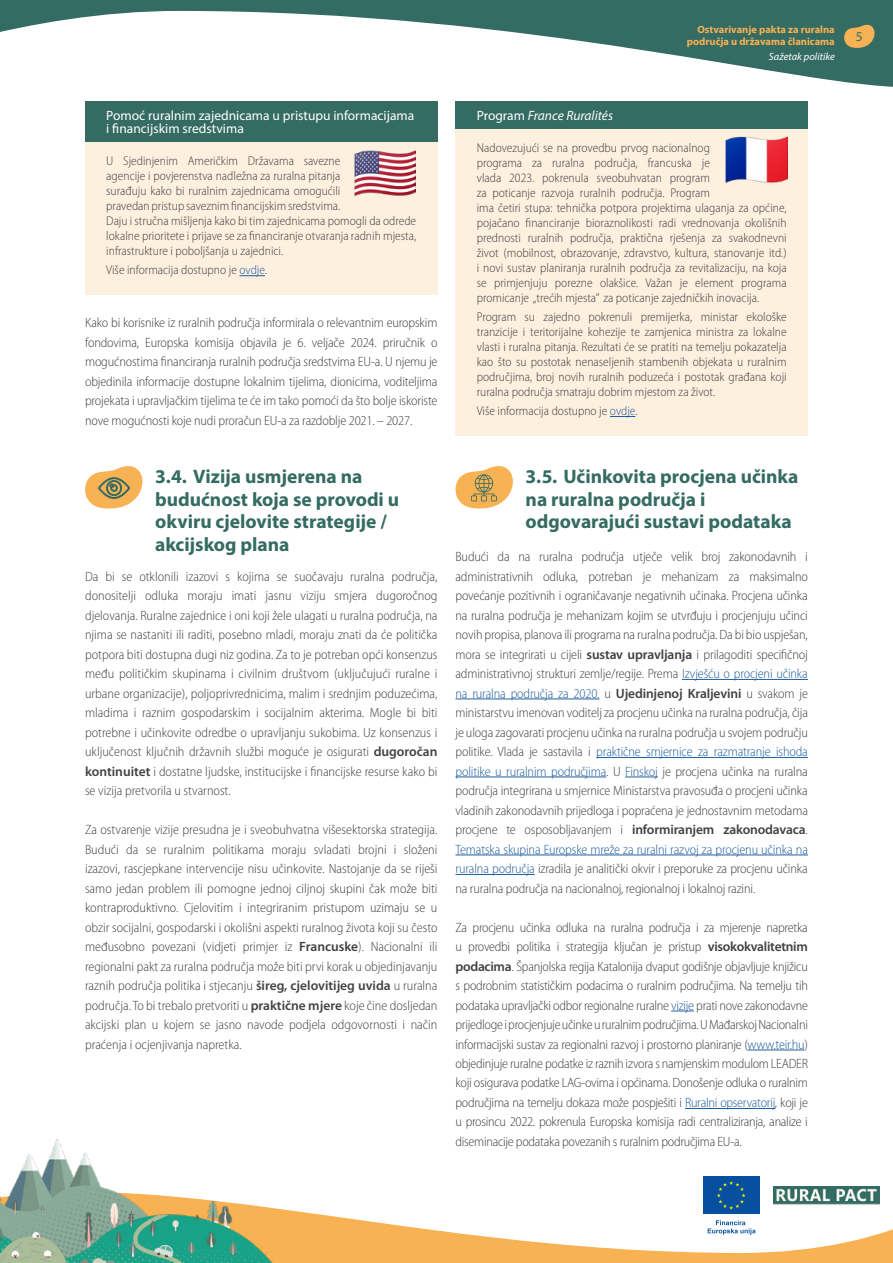
<style>
.page{position:relative;width:893px;height:1263px;background:#fff}
.page>*{position:absolute;margin:0;border:0;box-sizing:border-box;transform-origin:0 0}
.Title_02{font:700 19.5px/22.5px "Myriad Pro";color:#346b62}
.Body_text{font:300 semi-condensed 13.5px/19.5px "Myriad Pro";letter-spacing:-.01em;color:#414042;text-align:justify}
.Title_Box{font:13.5px/13.5px "Myriad Pro";color:#fff}
.Title_Box-2{font:italic 13.5px "Myriad Pro";color:#fff}
.t1{font:13.5px "Myriad Pro";color:#346b62}
.Text_Box{font:300 semi-condensed 12.75px/15px "Myriad Pro";color:#414042}
.Text_Box_last{font:300 semi-condensed 12.75px "Myriad Pro";color:#414042}
.t2{font:700 10.5px/12px "Myriad Pro";color:#f8b153;text-align:right}
.t3{font:italic 10.5px "Myriad Pro";color:#fff}
.s1{color:#215e9e}
.s2{font-weight:600;font-stretch:normal}
.s3{font-style:normal}
</style>
<div class="page">
<svg style="left:0;top:0;width:893px;height:87px"></svg>
<svg style="left:842px;top:17px;width:38px;height:34px"></svg>
<svg style="left:357px;top:1186px;width:536px;height:77px"></svg>
<img style="left:0;top:1138px;width:357px;height:125px">
<div style="left:702px;top:1175px;width:59px;height:40px;background:#fff"></div>
<div style="left:703px;top:1176px;width:57px;height:38px;background:#06509f"></div>
<svg style="left:717px;top:1181px;width:28px;height:28px"></svg>
<svg style="left:708px;top:1220px;width:47px;height:15px"></svg>
<img style="left:774px;top:1187px;width:105px;height:18px">
<div style="left:85px;top:101px;width:352px;height:42px;background:#346b62"></div>
<div style="left:85px;top:143px;width:352px;height:124px;background:#fef0df"></div>
<div style="left:85px;top:252px;width:352px;height:43px;background:#fef0df"></div>
<svg style="left:240px;top:275px;width:25px;height:1px"></svg>
<svg style="left:85px;top:466px;width:57px;height:43px"></svg>
<div style="left:455px;top:101px;width:353px;height:28px;background:#346b62"></div>
<div style="left:455px;top:129px;width:353px;height:184px;background:#fef0df"></div>
<div style="left:455px;top:299px;width:353px;height:109px;background:#fef0df"></div>
<div style="left:455px;top:393px;width:353px;height:42px;background:#fef0df"></div>
<svg style="left:610px;top:416px;width:25px;height:1px"></svg>
<hr style="left:682px;top:679px;width:126px;height:1px;background:#215e9e">
<hr style="left:455px;top:699px;width:144px;height:1px;background:#215e9e">
<hr style="left:596px;top:757px;width:212px;height:1px;background:#215e9e">
<hr style="left:455px;top:777px;width:151px;height:1px;background:#215e9e">
<hr style="left:625px;top:777px;width:33px;height:1px;background:#215e9e">
<hr style="left:455px;top:855px;width:353px;height:1px;background:#215e9e">
<hr style="left:455px;top:874px;width:80px;height:1px;background:#215e9e">
<svg style="left:671px;top:1011px;width:23px;height:1px"></svg>
<hr style="left:748px;top:1050px;width:56px;height:1px;background:#215e9e">
<hr style="left:685px;top:1108px;width:90px;height:1px;background:#215e9e">
<svg style="left:455px;top:466px;width:58px;height:43px"></svg>
<img style="left:354px;top:142px;width:61px;height:55px">
<img style="left:726px;top:136px;width:61px;height:47px">
<p class="t2" style="left:687px;top:23px;width:149px">Ostvarivanje pakta za ruralna područja u državama članicama</p>
<p class="t3" style="left:769px;top:50px;width:67px">Sažetak politike</p>
<p class="Title_Box" style="left:106px;top:108px;width:309px">Pomoć ruralnim zajednicama u pristupu informacijama i financijskim sredstvima</p>
<p class="Text_Box" style="left:106px;top:154px;width:311px">U Sjedinjenim Američkim Državama savezne<br>agencije i povjerenstva nadležna za ruralna pitanja<br>surađuju kako bi ruralnim zajednicama omogućili<br>pravedan pristup saveznim financijskim sredstvima.<br>Daju i stručna mišljenja kako bi tim zajednicama pomogli da odrede lokalne prioritete i prijave se za financiranje otvaranja radnih mjesta, infrastrukture i poboljšanja u zajednici.</p>
<p class="Text_Box_last" style="left:106px;top:263px;width:162px">Više informacija dostupno je <span class="s1">ovdje</span>.</p>
<p class="Body_text" style="left:85px;top:313px;width:354px">Kako bi korisnike iz ruralnih područja informirala o relevantnim europskim fondovima, Europska komisija objavila je 6. veljače 2024. priručnik o mogućnostima financiranja ruralnih područja sredstvima EU-a. U njemu je objedinila informacije dostupne lokalnim tijelima, dionicima, voditeljima projekata i upravljačkim tijelima te će im tako pomoći da što bolje iskoriste nove mogućnosti koje nudi proračun EU-a za razdoblje 2021. – 2027.</p>
<h2 class="Title_02" style="left:155px;top:465px;width:246px">3.4. Vizija usmjerena na budućnost koja se provodi u okviru cjelovite strategije / akcijskog plana</h2>
<p class="Body_text" style="left:85px;top:567px;width:354px">Da bi se otklonili izazovi s kojima se suočavaju ruralna područja, donositelji odluka moraju imati jasnu viziju smjera dugoročnog djelovanja. Ruralne zajednice i oni koji žele ulagati u ruralna područja, na njima se nastaniti ili raditi, posebno mladi, moraju znati da će politička potpora biti dostupna dugi niz godina. Za to je potreban opći konsenzus među političkim skupinama i civilnim društvom (uključujući ruralne i urbane organizacije), poljoprivrednicima, malim i srednjim poduzećima, mladima i raznim gospodarskim i socijalnim akterima. Mogle bi biti potrebne i učinkovite odredbe o upravljanju sukobima. Uz konsenzus i uključenost ključnih državnih službi moguće je osigurati <span class="s2">dugoročan kontinuitet</span> i dostatne ljudske, institucijske i financijske resurse kako bi se vizija pretvorila u stvarnost.</p>
<p class="Body_text" style="left:85px;top:820px;width:354px">Za ostvarenje vizije presudna je i sveobuhvatna višesektorska strategija.<br>Budući da se ruralnim politikama moraju svladati brojni i složeni izazovi, rascjepkane intervencije nisu učinkovite. Nastojanje da se riješi samo jedan problem ili pomogne jednoj ciljnoj skupini čak može biti kontraproduktivno. Cjelovitim i integriranim pristupom uzimaju se u obzir socijalni, gospodarski i okolišni aspekti ruralnog života koji su često međusobno povezani (vidjeti primjer iz <span class="s2">Francuske</span>). Nacionalni ili regionalni pakt za ruralna područja može biti prvi korak u objedinjavanju raznih područja politika i stjecanju <span class="s2">šireg, cjelovitijeg uvida</span> u ruralna područja. To bi trebalo pretvoriti u <span class="s2">praktične mjere</span> koje čine dosljedan akcijski plan u kojem se jasno navode podjela odgovornosti i način praćenja i ocjenjivanja napretka.</p>
<p class="Title_Box-2" style="left:477px;top:107px;width:138px"><span class="s3">Program</span> France Ruralités</p>
<p class="Text_Box" style="left:477px;top:140px;width:311px">Nadovezujući se na provedbu prvog nacionalnog<br>programa za ruralna područja, francuska je<br>vlada 2023. pokrenula sveobuhvatan program<br>za poticanje razvoja ruralnih područja. Program<br>ima četiri stupa: tehnička potpora projektima ulaganja za općine, pojačano financiranje bioraznolikosti radi vrednovanja okolišnih prednosti ruralnih područja, praktična rješenja za svakodnevni život (mobilnost, obrazovanje, zdravstvo, kultura, stanovanje itd.) i novi sustav planiranja ruralnih područja za revitalizaciju, na koja se primjenjuju porezne olakšice. Važan je element programa promicanje „trećih mjesta” za poticanje zajedničkih inovacija.</p>
<p class="Text_Box" style="left:477px;top:309px;width:311px;text-align:justify">Program su zajedno pokrenuli premijerka, ministar ekološke tranzicije i teritorijalne kohezije te zamjenica ministra za lokalne vlasti i ruralna pitanja. Rezultati će se pratiti na temelju pokazatelja kao što su postotak nenaseljenih stambenih objekata u ruralnim područjima, broj novih ruralnih poduzeća i postotak građana koji ruralna područja smatraju dobrim mjestom za život.</p>
<p class="Text_Box_last" style="left:477px;top:404px;width:162px">Više informacija dostupno je <span class="s1">ovdje</span>.</p>
<h2 class="Title_02" style="left:526px;top:465px;width:274px">3.5. Učinkovita procjena učinka na ruralna područja i odgovarajući sustavi podataka</h2>
<p class="Body_text" style="left:455px;top:547px;width:354px">Budući da na ruralna područja utječe velik broj zakonodavnih i administrativnih odluka, potreban je mehanizam za maksimalno povećanje pozitivnih i ograničavanje negativnih učinaka. Procjena učinka na ruralna područja je mehanizam kojim se utvrđuju i procjenjuju učinci novih propisa, planova ili programa na ruralna područja. Da bi bio uspješan, mora se integrirati u cijeli <span class="s2">sustav upravljanja</span> i prilagoditi specifičnoj administrativnoj strukturi zemlje/regije. Prema <span class="s1">Izvješću o procjeni učinka na ruralna područja za 2020.</span> u <span class="s2">Ujedinjenoj Kraljevini</span> u svakom je ministarstvu imenovan voditelj za procjenu učinka na ruralna područja, čija je uloga zagovarati procjenu učinka na ruralna područja u svojem području politike. Vlada je sastavila i <span class="s1">praktične smjernice za razmatranje ishoda politike u ruralnim područjima</span>. U <span class="s1">Finskoj</span> je procjena učinka na ruralna područja integrirana u smjernice Ministarstva pravosuđa o procjeni učinka vladinih zakonodavnih prijedloga i popraćena je jednostavnim metodama procjene te osposobljavanjem i <span class="s2">informiranjem zakonodavaca</span>.<br><span class="s1">Tematska skupina Europske mreže za ruralni razvoj za procjenu učinka na ruralna područja</span> izradila je analitički okvir i preporuke za procjenu učinka na ruralna područja na nacionalnoj, regionalnoj i lokalnoj razini.</p>
<p class="Body_text" style="left:455px;top:917px;width:354px">Za procjenu učinka odluka na ruralna područja i za mjerenje napretka u provedbi politika i strategija ključan je pristup <span class="s2">visokokvalitetnim podacima</span>. Španjolska regija Katalonija dvaput godišnje objavljuje knjižicu s podrobnim statističkim podacima o ruralnim područjima. Na temelju tih podataka upravljački odbor regionalne ruralne <span class="s1">vizije</span> prati nove zakonodavne prijedloge i procjenjuje učinke u ruralnim područjima. U Mađarskoj Nacionalni informacijski sustav za regionalni razvoj i prostorno planiranje (<span class="s1">www.teir.hu</span>) objedinjuje ruralne podatke iz raznih izvora s namjenskim modulom LEADER koji osigurava podatke LAG-ovima i općinama. Donošenje odluka o ruralnim područjima na temelju dokaza može pospješiti i <span class="s1">Ruralni opservatorij</span>, koji je u prosincu 2022. pokrenula Europska komisija radi centraliziranja, analize i diseminacije podataka povezanih s ruralnim područjima EU-a.</p>
<p class="t1" style="left:856px;top:28px;width:8px">5</p>
</div>
